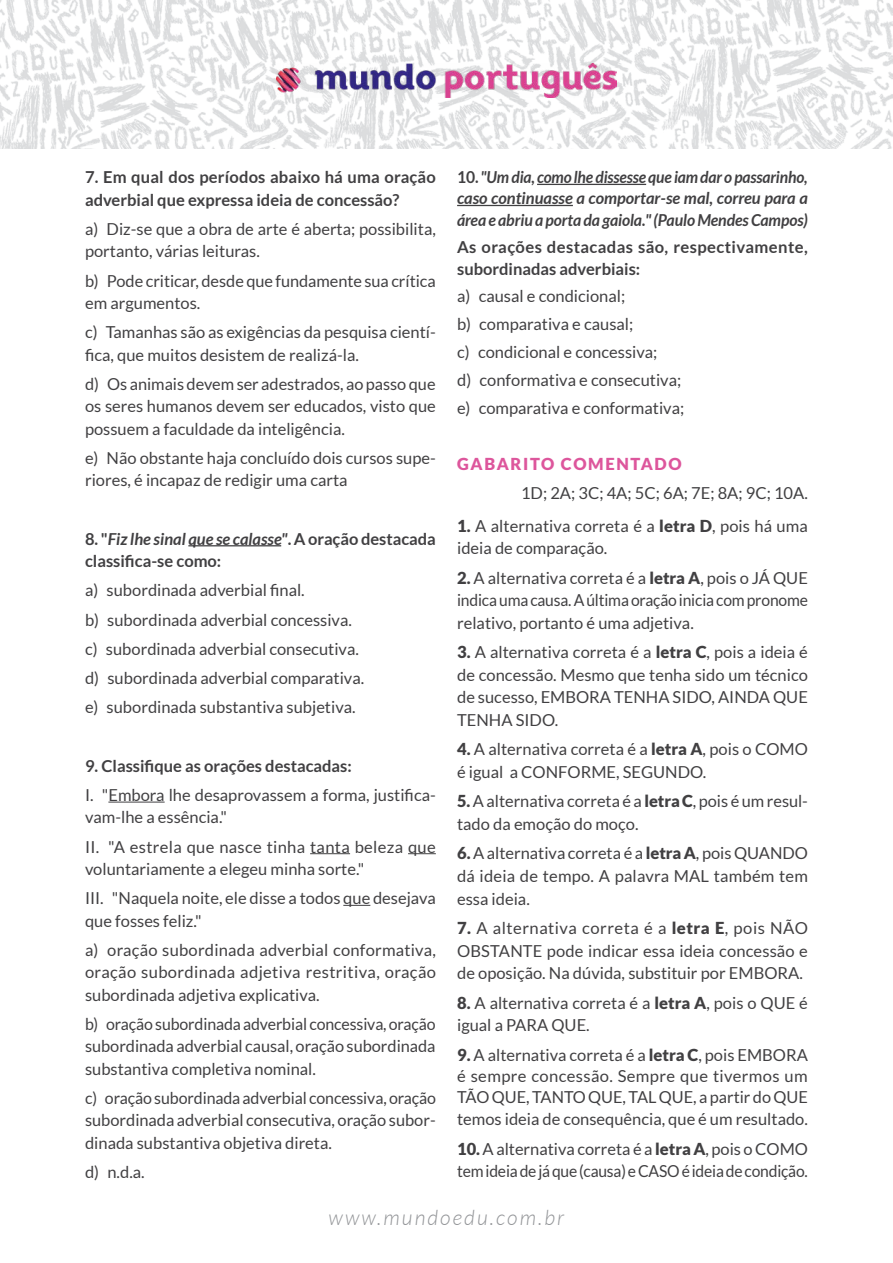
<style>
.page{position:relative;width:893px;height:1263px;background:#fff}
.page>*{position:absolute;margin:0;border:0;box-sizing:border-box;transform-origin:0 0}
.t1{font:italic 300 21px "Lato";letter-spacing:.1em;color:#939598}
.t2{font:16.5px/22.4px "Lato";color:#414042}
.t3{font:700 16.5px/22.4px "Lato";color:#414042}
.t4{font:italic 700 16.5px/21.1px "Lato";letter-spacing:-.005em;color:#414042;text-align:justify;scale:.95 1}
.t5{font:16.5px/22.4px "Lato";letter-spacing:.02em;color:#414042}
.t6{font:700 16.5px/21.1px "Lato";letter-spacing:.025em;color:#414042}
.t7{font:900 16.5px "Lato";letter-spacing:.1em;color:#dd569c}
.s1{font-style:italic}
.s2{font-style:normal}
.s3{font-weight:900}
</style>
<div class="page">
<img style="left:0;top:0;width:893px;height:149px">
<img style="left:276px;top:63px;width:341px;height:35px">
<hr style="left:188px;top:545px;width:93px;height:1px;background:#414042">
<hr style="left:108px;top:801px;width:57px;height:1px;background:#414042">
<hr style="left:310px;top:853px;width:40px;height:1px;background:#414042">
<svg style="left:408px;top:853px;width:28px;height:1px"></svg>
<svg style="left:343px;top:905px;width:27px;height:1px"></svg>
<hr style="left:537px;top:184px;width:109px;height:1px;background:#414042">
<hr style="left:457px;top:205px;width:116px;height:1px;background:#414042">
<p class="t3" style="left:85px;top:166px;width:352px">7. Em qual dos períodos abaixo há uma oração adverbial que expressa ideia de concessão?</p>
<p class="t2" style="left:85px;top:218px;width:352px">a) Diz-se que a obra de arte é aberta; possibilita, portanto, várias leituras.</p>
<p class="t2" style="left:85px;top:269px;width:352px">b) Pode criticar, desde que fundamente sua crítica em argumentos.</p>
<p class="t2" style="left:85px;top:321px;width:352px">c) Tamanhas são as exigências da pesquisa cientí&shy;fica, que muitos desistem de realizá-la.</p>
<p class="t2" style="left:85px;top:373px;width:352px;text-align:justify">d) Os animais devem ser adestrados, ao passo que os seres humanos devem ser educados, visto que possuem a faculdade da inteligência.</p>
<p class="t2" style="left:85px;top:447px;width:352px">e) Não obstante haja concluído dois cursos supe&shy;riores, é incapaz de redigir uma carta</p>
<p class="t3" style="left:85px;top:527px;width:352px">8. "<span class="s1">Fiz lhe sinal que se calasse"</span>. A oração destacada classifica-se como:</p>
<p class="t2" style="left:85px;top:576px;width:281px;line-height:29.2px">a) subordinada adverbial final.<br>b) subordinada adverbial concessiva. c) subordinada adverbial consecutiva. d) subordinada adverbial comparativa. e) subordinada substantiva subjetiva.</p>
<p class="t3" style="left:85px;top:754px;width:268px">9. Classifique as orações destacadas:</p>
<p class="t2" style="left:85px;top:784px;width:352px">I. "Embora lhe desaprovassem a forma, justifica&shy;vam-lhe a essência."</p>
<p class="t5" style="left:85px;top:835px;width:352px">II. "A estrela que nasce tinha tanta beleza que voluntariamente a elegeu minha sorte."</p>
<p class="t2" style="left:85px;top:887px;width:352px">III. "Naquela noite, ele disse a todos que desejava que fosses feliz."</p>
<p class="t2" style="left:85px;top:938px;width:353px;text-align:justify">a) oração subordinada adverbial conformativa, oração subordinada adjetiva restritiva, oração subordinada adjetiva explicativa.</p>
<p class="t2" style="left:85px;top:1012px;width:352px;text-align:justify">b) oração subordinada adverbial concessiva, oração subordinada adverbial causal, oração subordinada substantiva completiva nominal.</p>
<p class="t2" style="left:85px;top:1087px;width:353px;text-align:justify">c) oração subordinada adverbial concessiva, oração subordinada adverbial consecutiva, oração subor&shy;dinada substantiva objetiva direta.</p>
<p class="t2" style="left:85px;top:1161px;width:61px">d) n.d.a.</p>
<p class="t4" style="left:457px;top:167px;width:371px"><span class="s2">10.</span> "Um dia, como lhe dissesse que iam dar o passarinho, caso continuasse a comportar-se mal, correu para a área e abriu a porta da gaiola." (Paulo Mendes Campos)</p>
<p class="t6" style="left:457px;top:237px;width:352px">As orações destacadas são, respectivamente, subordinadas adverbiais:</p>
<p class="t2" style="left:457px;top:282px;width:229px;line-height:27.9px">a) causal e condicional;<br>b) comparativa e causal;<br>c) condicional e concessiva;<br>d) conformativa e consecutiva; e) comparativa e conformativa;</p>
<p class="t7" style="left:457px;top:454px;width:226px">GABARITO COMENTADO</p>
<p class="t2" style="left:521px;top:482px;width:288px">1D; 2A; 3C; 4A; 5C; 6A; 7E; 8A; 9C; 10A.</p>
<p class="t2" style="left:457px;top:514px;width:352px"><span class="s3">1.</span> A alternativa correta é a <span class="s3">letra D</span>, pois há uma ideia de comparação.</p>
<p class="t2" style="left:457px;top:566px;width:352px;text-align:justify"><span class="s3">2.</span> A alternativa correta é a <span class="s3">letra A</span>, pois o JÁ QUE indica uma causa. A última oração inicia com pronome relativo, portanto é uma adjetiva.</p>
<p class="t2" style="left:457px;top:641px;width:352px;text-align:justify"><span class="s3">3.</span> A alternativa correta é a <span class="s3">letra C</span>, pois a ideia é de concessão. Mesmo que tenha sido um técnico de sucesso, EMBORA TENHA SIDO, AINDA QUE TENHA SIDO.</p>
<p class="t2" style="left:457px;top:738px;width:352px"><span class="s3">4.</span> A alternativa correta é a <span class="s3">letra A</span>, pois o COMO é igual a CONFORME, SEGUNDO.</p>
<p class="t2" style="left:457px;top:790px;width:352px"><span class="s3">5.</span> A alternativa correta é a <span class="s3">letraC</span>, pois é um resul&shy;tado da emoção do moço.</p>
<p class="t2" style="left:457px;top:842px;width:352px;text-align:justify"><span class="s3">6.</span> A alternativa correta é a <span class="s3">letraA</span>, pois QUANDO dá ideia de tempo. A palavra MAL também tem essa ideia.</p>
<p class="t2" style="left:457px;top:917px;width:352px;text-align:justify"><span class="s3">7.</span> A alternativa correta é a <span class="s3">letra E</span>, pois NÃO OBSTANTE pode indicar essa ideia concessão e de oposição. Na dúvida, substituir por EMBORA.</p>
<p class="t2" style="left:457px;top:991px;width:352px"><span class="s3">8.</span> A alternativa correta é a <span class="s3">letra A</span>, pois o QUE é igual a PARA QUE.</p>
<p class="t2" style="left:457px;top:1044px;width:352px;line-height:21.1px;text-align:justify"><span class="s3">9.</span> A alternativa correta é a <span class="s3">letra C</span>, pois EMBORA é sempre concessão. Sempre que tivermos um TÃO QUE, TANTO QUE, TAL QUE, a partir do QUE</p>
<p class="t2" style="left:457px;top:1108px;width:352px">temos ideia de consequência, que é um resultado.</p>
<p class="t2" style="left:457px;top:1137px;width:352px"><span class="s3">10.</span> A alternativa correta é a <span class="s3">letra A</span>, pois o COMO tem ideia de já que (causa) e CASO é ideia de condição.</p>
<p class="t1" style="left:329px;top:1206px;width:237px">www.mundoedu.com.br</p>
</div>
